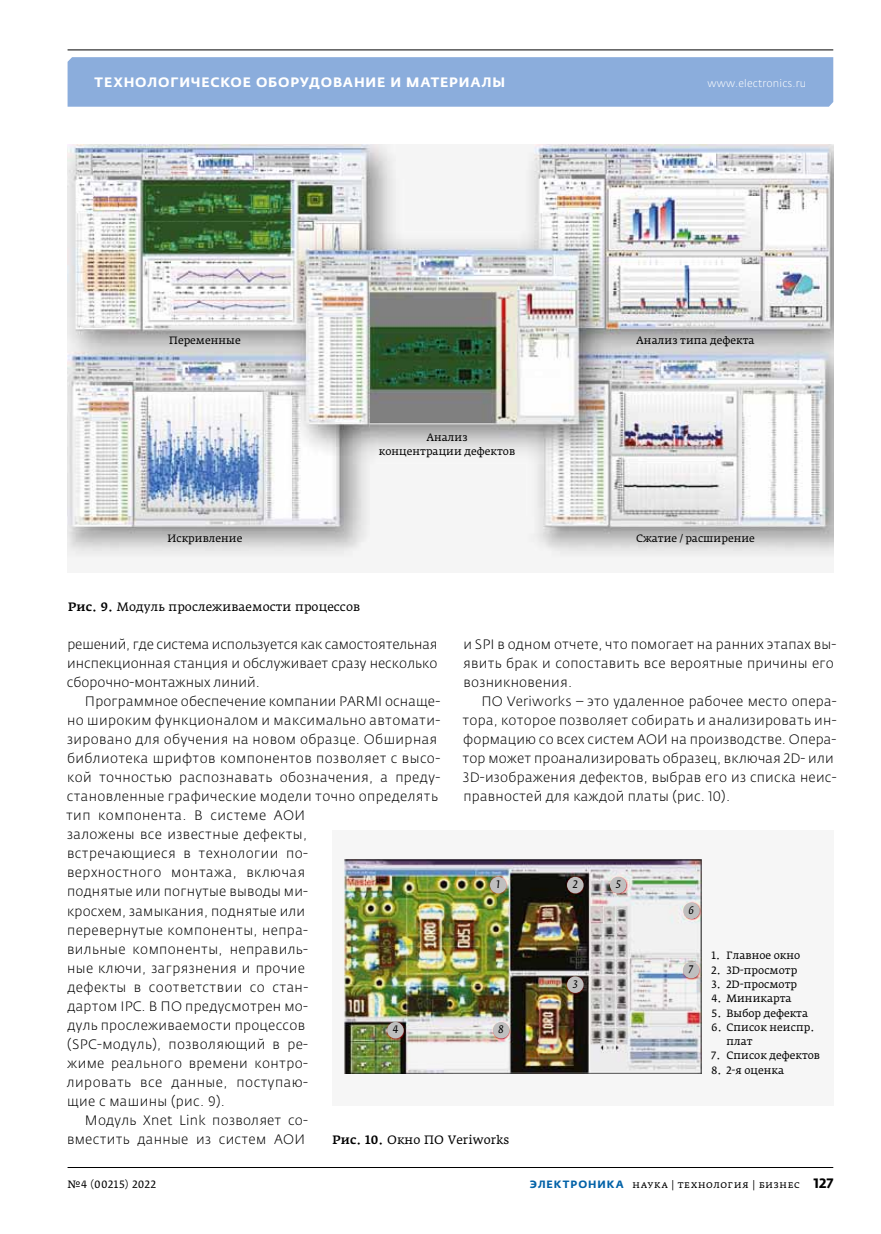
<style>
.page{position:relative;width:881px;height:1234px;background:#fff}
.page>*{position:absolute;margin:0;border:0;box-sizing:border-box;transform-origin:0 0}
.t1{font:300 13.5px/19px "Fedra Sans Pro";letter-spacing:.02em;color:#000}
.t2{font:700 13.5px "Fedra Sans Alt Pro";letter-spacing:.06em;color:#fff}
.t3{font:12px "Fedra Serif A Pro";letter-spacing:.005em;color:#000}
.t4{font:italic 10.8px "Fedra Serif A Pro";color:#000}
.t5{font:10.5px/14.2px "Fedra Serif A Pro";color:#000;text-align:center}
.t6{font:10.5px "Fedra Serif A Pro";letter-spacing:.02em;color:#000}
.t7{font:300 10.5px "Fedra Sans Pro";letter-spacing:.015em;color:#fff}
.t8{font:10.5px "Fedra Serif A Pro";letter-spacing:.035em;color:#000}
.s1{font-weight:500}
.s2{font-family:"Fedra Sans Alt Pro";font-weight:700;color:#0061a7}
.s3{font-family:"Fedra Sans Pro";font-weight:700;font-size:13.5px}
</style>
<div class="page">
<div style="left:67px;top:57px;width:765px;height:50px;background:#8baddc"></div>
<hr style="left:67px;top:49px;width:765px;height:1px;background:#000">
<hr style="left:68px;top:1166px;width:764px;height:1px;background:#000">
<img style="left:68px;top:145px;width:764px;height:413px">
<div style="left:332px;top:829px;width:500px;height:276px;background:#f6f6f6"></div>
<img style="left:345px;top:859px;width:356px;height:214px">
<svg style="left:490px;top:876px;width:16px;height:17px"></svg>
<svg style="left:492px;top:1021px;width:17px;height:17px"></svg>
<svg style="left:387px;top:1021px;width:16px;height:17px"></svg>
<svg style="left:567px;top:876px;width:16px;height:17px"></svg>
<svg style="left:566px;top:976px;width:17px;height:16px"></svg>
<svg style="left:609px;top:876px;width:17px;height:17px"></svg>
<div style="left:683px;top:902px;width:16px;height:16px;background:#bfbfbf;border-radius:50%"></div>
<svg style="left:682px;top:961px;width:17px;height:17px"></svg>
<p class="t2" style="left:95px;top:74px;width:412px">Технологическое оборудование и материалы</p>
<p class="t7" style="left:707px;top:77px;width:100px">www.electronics.ru</p>
<p class="t5" style="left:169px;top:334px;width:73px">Переменные</p>
<p class="t5" style="left:636px;top:334px;width:120px">Анализ типа дефекта</p>
<p class="t5" style="left:378px;top:431px;width:138px">Анализ<br>концентрации дефектов</p>
<p class="t5" style="left:167px;top:532px;width:76px">Искривление</p>
<p class="t3" style="left:68px;top:599px;width:293px"><span class="s1">Рис. 9.</span> Модуль прослеживаемости процессов</p>
<p class="t5" style="left:635px;top:532px;width:120px">Сжатие / расширение</p>
<p class="t1" style="left:67px;top:634px;width:372px;text-align:justify">решений, где система используется как самостоятельная инспекционная станция и обслуживает сразу несколько сборочно-монтажных линий.</p>
<p class="t1" style="left:85px;top:691px;width:356px">Программное обеспечение компании PARMI оснаще-</p>
<p class="t1" style="left:67px;top:710px;width:374px">но широким функционалом и максимально автомати-</p>
<p class="t1" style="left:67px;top:729px;width:371px">зировано для обучения на новом образце. Обширная</p>
<p class="t1" style="left:67px;top:748px;width:374px">библиотека шрифтов компонентов позволяет с высо-</p>
<p class="t1" style="left:67px;top:767px;width:374px">кой точностью распознавать обозначения, а преду-</p>
<p class="t1" style="left:67px;top:786px;width:372px">становленные графические модели точно определять</p>
<p class="t1" style="left:66px;top:805px;width:240px">тип компонента. В системе АОИ</p>
<p class="t1" style="left:67px;top:825px;width:241px">заложены все известные дефекты,</p>
<p class="t1" style="left:67px;top:844px;width:242px">встречающиеся в технологии по-</p>
<p class="t1" style="left:67px;top:863px;width:239px">верхностного монтажа, включая</p>
<p class="t1" style="left:67px;top:882px;width:242px">поднятые или погнутые выводы ми-</p>
<p class="t1" style="left:67px;top:901px;width:239px">кросхем, замыкания, поднятые или</p>
<p class="t1" style="left:67px;top:920px;width:242px">перевернутые компоненты, непра-</p>
<p class="t1" style="left:67px;top:939px;width:242px">вильные компоненты, неправиль-</p>
<p class="t1" style="left:67px;top:958px;width:239px">ные ключи, загрязнения и прочие</p>
<p class="t1" style="left:67px;top:977px;width:242px">дефекты в соответствии со стан-</p>
<p class="t1" style="left:67px;top:996px;width:242px">дартом IPC. В ПО предусмотрен мо-</p>
<p class="t1" style="left:67px;top:1015px;width:239px">дуль прослеживаемости процессов</p>
<p class="t1" style="left:67px;top:1034px;width:242px">(SPC-модуль), позволяющий в ре-</p>
<p class="t1" style="left:67px;top:1053px;width:242px">жиме реального времени контро-</p>
<p class="t1" style="left:67px;top:1072px;width:242px">лировать все данные, поступаю-</p>
<p class="t1" style="left:67px;top:1091px;width:159px">щие с машины (рис. 9).</p>
<p class="t1" style="left:85px;top:1110px;width:224px">Модуль Xnet Link позволяет со-</p>
<p class="t1" style="left:67px;top:1129px;width:239px">вместить данные из систем АОИ</p>
<p class="t1" style="left:463px;top:634px;width:374px">и SPI в одном отчете, что помогает на ранних этапах вы&shy;явить брак и сопоставить все вероятные причины его возникновения.</p>
<p class="t1" style="left:462px;top:691px;width:375px;text-indent:19px">ПО Veriworks – это удаленное рабочее место опера&shy;тора, которое позволяет собирать и анализировать ин&shy;формацию со всех систем АОИ на производстве. Опера&shy;тор может проанализировать образец, включая 2D- или 3D-изображения дефектов, выбрав его из списка неис&shy;правностей для каждой платы (рис. 10).</p>
<p class="t4" style="left:496px;top:878px;width:5px">1</p>
<p class="t4" style="left:572px;top:878px;width:6px">2</p>
<p class="t4" style="left:615px;top:878px;width:6px">5</p>
<p class="t4" style="left:688px;top:903px;width:7px">6</p>
<p class="t5" style="left:711px;top:948px;width:90px">1. Главное окно</p>
<p class="t5" style="left:711px;top:963px;width:87px">2. 3D-просмотр</p>
<p class="t5" style="left:711px;top:977px;width:87px">3. 2D-просмотр</p>
<p class="t5" style="left:711px;top:991px;width:82px">4. Миникарта</p>
<p class="t5" style="left:711px;top:1006px;width:98px">5. Выбор дефекта</p>
<p class="t5" style="left:726px;top:1020px;width:90px;text-align:left;text-indent:-15px">6. Список неиспр. плат</p>
<p class="t5" style="left:711px;top:1048px;width:110px">7. Список дефектов</p>
<p class="t5" style="left:711px;top:1063px;width:74px">8. 2-я оценка</p>
<p class="t4" style="left:688px;top:962px;width:6px">7</p>
<p class="t4" style="left:572px;top:977px;width:6px">3</p>
<p class="t4" style="left:393px;top:1023px;width:6px">4</p>
<p class="t4" style="left:498px;top:1023px;width:7px">8</p>
<p class="t3" style="left:332px;top:1131px;width:178px"><span class="s1">Рис. 10.</span> Окно ПО Veriworks</p>
<p class="t8" style="left:67px;top:1177px;width:90px">№4 (00215) 2022</p>
<p class="t6" style="left:529px;top:1177px;width:305px"><span class="s2">ЭЛЕКТРОНИКА</span> наука | технология | бизнес <span class="s3">127</span></p>
</div>
